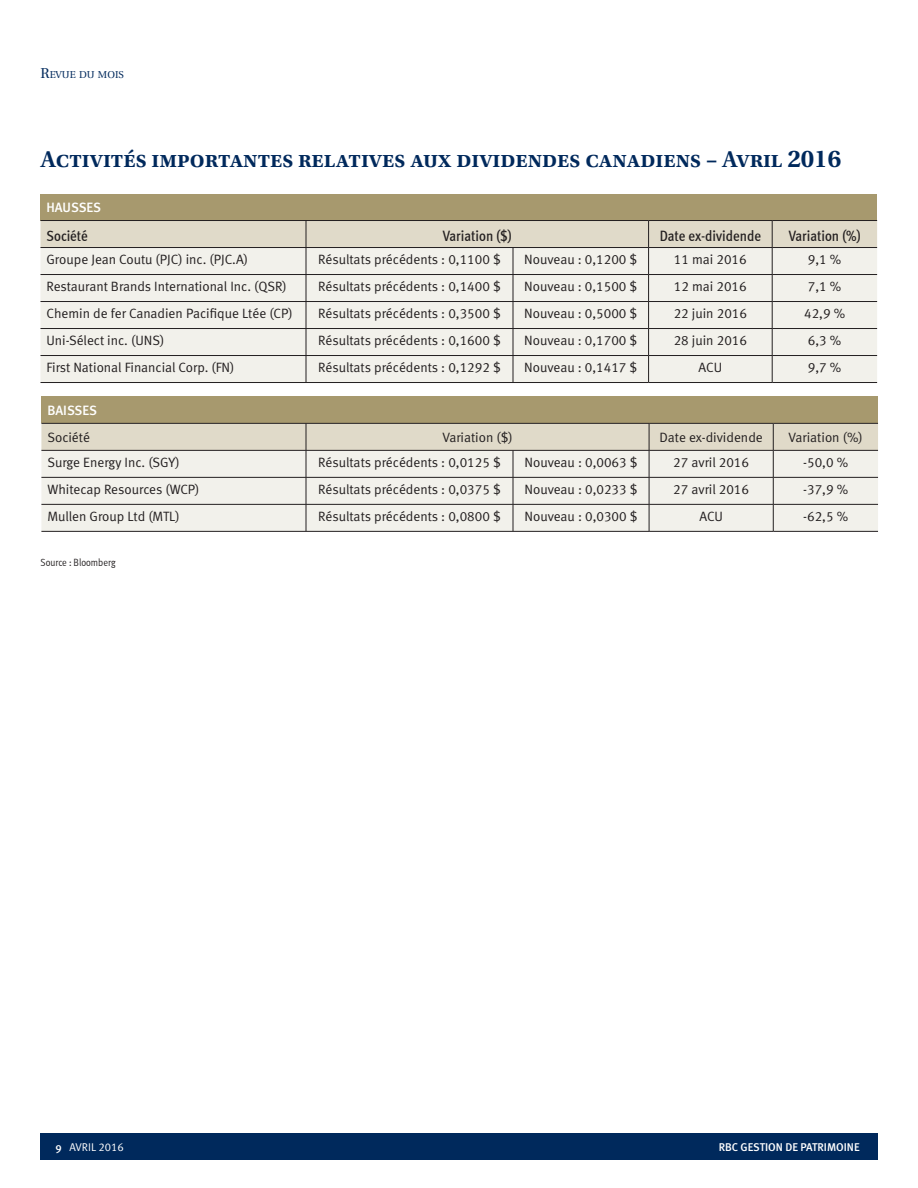
<style>
.page{position:relative;width:918px;height:1188px;background:#fff}
.page>*{position:absolute;margin:0;border:0;box-sizing:border-box;transform-origin:0 0}
.t1{font:600 24px "Utopia Std";color:#00295c}
.t2{font:15px "Meta Cond Medium LF";color:#231f20}
.t3{font:13.5px "Meta Normal LF";color:#231f20}
.t4{font:500 13.5px "Meta";letter-spacing:-.01em;color:#fff}
.t5{font:500 11.25px "Meta";color:#fff}
.t6{font:11.25px "Meta Normal LF";color:#fff}
.t7{font:10.5px "Meta Cond Normal LF";color:#231f20}
.t8{font:10.05px "Utopia";color:#00295c}
.s1{font-size:14.25px}
.s2{font-family:"Utopia";font-weight:700}
.s3{font-family:"Meta";font-weight:500}
</style>
<div class="page">
<div style="left:40px;top:1133px;width:838px;height:27px;background:#00295c"></div>
<div style="left:40px;top:194px;width:837px;height:27px;background:#a7996e"></div>
<hr style="left:40px;top:220px;width:266px;height:1px;background:#231f20">
<hr style="left:306px;top:220px;width:207px;height:1px;background:#231f20">
<hr style="left:513px;top:220px;width:136px;height:1px;background:#231f20">
<hr style="left:649px;top:220px;width:123px;height:1px;background:#231f20">
<hr style="left:772px;top:220px;width:105px;height:1px;background:#231f20">
<svg style="left:40px;top:221px;width:837px;height:161px;background:#e8e6de"></svg>
<hr style="left:40px;top:382px;width:266px;height:1px;background:#231f20">
<hr style="left:306px;top:382px;width:207px;height:1px;background:#231f20">
<hr style="left:513px;top:382px;width:136px;height:1px;background:#231f20">
<hr style="left:649px;top:382px;width:123px;height:1px;background:#231f20">
<hr style="left:772px;top:382px;width:105px;height:1px;background:#231f20">
<div style="left:41px;top:396px;width:837px;height:27px;background:#a7996e"></div>
<svg style="left:41px;top:423px;width:837px;height:108px;background:#e5e2da"></svg>
<hr style="left:41px;top:531px;width:265px;height:1px;background:#231f20">
<hr style="left:306px;top:531px;width:207px;height:1px;background:#231f20">
<hr style="left:513px;top:531px;width:136px;height:1px;background:#231f20">
<hr style="left:649px;top:531px;width:124px;height:1px;background:#231f20">
<hr style="left:773px;top:531px;width:105px;height:1px;background:#231f20">
<p class="t8" style="left:40px;top:69px;width:85px"><span class="s1">R</span>EVUE DU MOIS</p>
<h1 class="t1" style="left:40px;top:145px;width:802px">Activités importantes relatives aux dividendes canadiens – Avril <span class="s2">2016</span></h1>
<p class="t4" style="left:46px;top:200px;width:56px">HAUSSES</p>
<p class="t2" style="left:46px;top:227px;width:43px">Société</p>
<p class="t2" style="left:443px;top:227px;width:71px">Variation ($)</p>
<p class="t2" style="left:660px;top:227px;width:103px">Date ex-dividende</p>
<p class="t2" style="left:789px;top:227px;width:73px">Variation (%)</p>
<p class="t3" style="left:46px;top:252px;width:203px">Groupe Jean Coutu (PJC) inc. (PJC.A)</p>
<p class="t3" style="left:318px;top:252px;width:184px">Résultats précédents : 0,1100 $</p>
<p class="t3" style="left:524px;top:252px;width:115px">Nouveau : 0,1200 $</p>
<p class="t3" style="left:674px;top:252px;width:74px">11 mai 2016</p>
<p class="t3" style="left:808px;top:252px;width:35px">9,1 %</p>
<p class="t3" style="left:46px;top:279px;width:242px">Restaurant Brands International Inc. (QSR)</p>
<p class="t3" style="left:318px;top:279px;width:184px">Résultats précédents : 0,1400 $</p>
<p class="t3" style="left:524px;top:279px;width:115px">Nouveau : 0,1500 $</p>
<p class="t3" style="left:674px;top:279px;width:74px">12 mai 2016</p>
<p class="t3" style="left:808px;top:279px;width:35px">7,1 %</p>
<p class="t3" style="left:46px;top:306px;width:248px">Chemin de fer Canadien Pacifique Ltée (CP)</p>
<p class="t3" style="left:318px;top:306px;width:184px">Résultats précédents : 0,3500 $</p>
<p class="t3" style="left:524px;top:306px;width:115px">Nouveau : 0,5000 $</p>
<p class="t3" style="left:674px;top:306px;width:75px">22 juin 2016</p>
<p class="t3" style="left:804px;top:306px;width:43px">42,9 %</p>
<p class="t3" style="left:46px;top:333px;width:119px">Uni-Sélect inc. (UNS)</p>
<p class="t3" style="left:318px;top:333px;width:184px">Résultats précédents : 0,1600 $</p>
<p class="t3" style="left:524px;top:333px;width:115px">Nouveau : 0,1700 $</p>
<p class="t3" style="left:674px;top:333px;width:75px">28 juin 2016</p>
<p class="t3" style="left:808px;top:333px;width:35px">6,3 %</p>
<p class="t3" style="left:46px;top:360px;width:190px">First National Financial Corp. (FN)</p>
<p class="t3" style="left:318px;top:360px;width:184px">Résultats précédents : 0,1292 $</p>
<p class="t3" style="left:524px;top:360px;width:115px">Nouveau : 0,1417 $</p>
<p class="t3" style="left:699px;top:360px;width:25px">ACU</p>
<p class="t3" style="left:808px;top:360px;width:35px">9,7 %</p>
<p class="t4" style="left:47px;top:402px;width:51px">BAISSES</p>
<p class="t3" style="left:47px;top:430px;width:44px">Société</p>
<p class="t3" style="left:442px;top:430px;width:72px">Variation ($)</p>
<p class="t3" style="left:660px;top:430px;width:105px">Date ex-dividende</p>
<p class="t3" style="left:789px;top:430px;width:76px">Variation (%)</p>
<p class="t3" style="left:47px;top:455px;width:134px">Surge Energy Inc. (SGY)</p>
<p class="t3" style="left:318px;top:455px;width:184px">Résultats précédents : 0,0125 $</p>
<p class="t3" style="left:525px;top:455px;width:115px">Nouveau : 0,0063 $</p>
<p class="t3" style="left:673px;top:455px;width:77px">27 avril 2016</p>
<p class="t3" style="left:803px;top:455px;width:46px">-50,0 %</p>
<p class="t3" style="left:47px;top:482px;width:154px">Whitecap Resources (WCP)</p>
<p class="t3" style="left:318px;top:482px;width:184px">Résultats précédents : 0,0375 $</p>
<p class="t3" style="left:525px;top:482px;width:115px">Nouveau : 0,0233 $</p>
<p class="t3" style="left:673px;top:482px;width:77px">27 avril 2016</p>
<p class="t3" style="left:803px;top:482px;width:46px">-37,9 %</p>
<p class="t3" style="left:47px;top:509px;width:134px">Mullen Group Ltd (MTL)</p>
<p class="t3" style="left:318px;top:509px;width:184px">Résultats précédents : 0,0800 $</p>
<p class="t3" style="left:525px;top:509px;width:115px">Nouveau : 0,0300 $</p>
<p class="t3" style="left:699px;top:509px;width:25px">ACU</p>
<p class="t3" style="left:803px;top:509px;width:46px">-62,5 %</p>
<p class="t7" style="left:40px;top:556px;width:77px">Source : Bloomberg</p>
<p class="t6" style="left:56px;top:1140px;width:70px"><span class="s3">9</span> AVRIL 2016</p>
<p class="t5" style="left:719px;top:1140px;width:142px">RBC GESTION DE PATRIMOINE</p>
</div>
